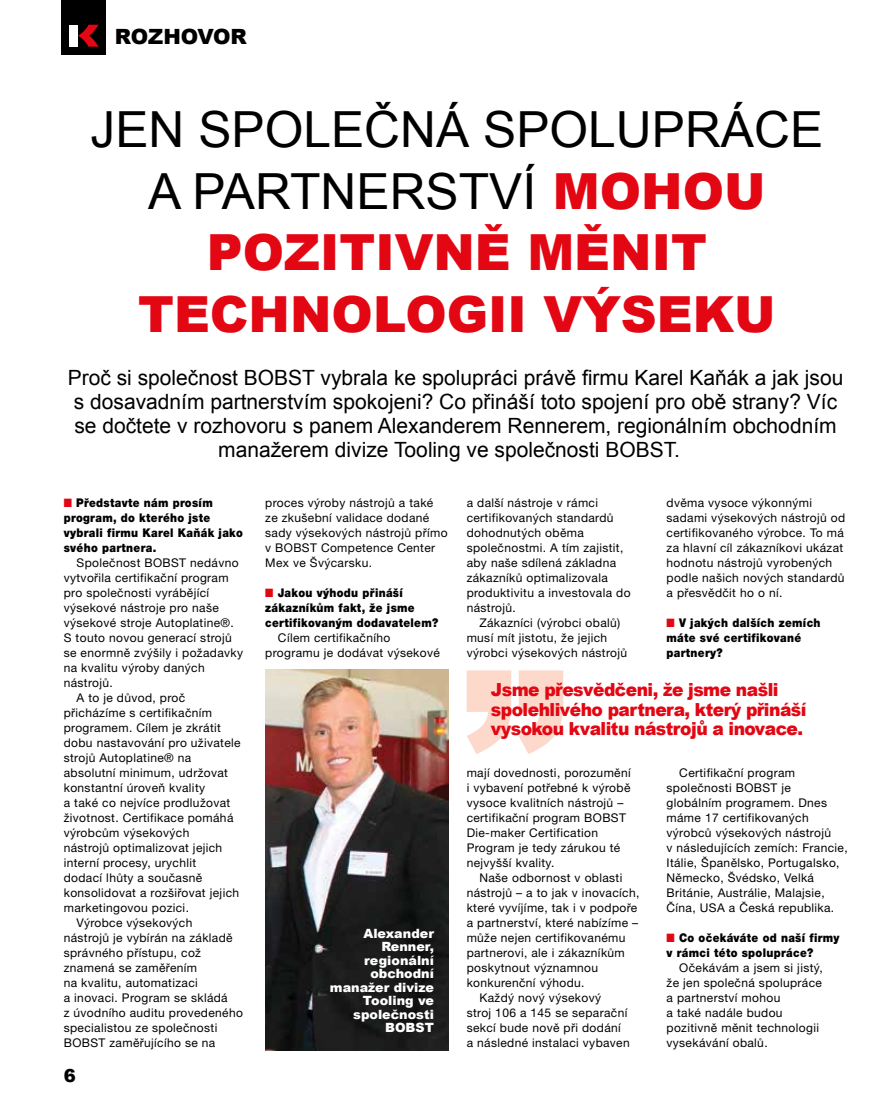
<style>
.page{position:relative;width:893px;height:1106px;background:#fff}
.page>*{position:absolute;margin:0;border:0;box-sizing:border-box;transform-origin:0 0}
.t1{font:900 49.8px/61.7px "Arial";color:#e30613;text-align:center}
.t2{font:21px "Arial";color:#000}
.t3{font:900 21px "Arial";color:#000}
.t4{font:900 18px/19.5px "Arial";letter-spacing:-.03em;color:#e30613;scale:.95 1}
.t5{font:900 18px "Arial";color:#000}
.t6{font:900 12.75px/13.5px "Arial";color:#fff;text-align:right}
.t7{font:12px/15px "Helvetica Neue OT";letter-spacing:.03em;color:#000}
.t8{font:900 12px/15px "Helvetica Neue OT";letter-spacing:.03em;color:#000;scale:.9 1}
.s1{font-weight:400;color:#000}
.s2{color:#e30613}
</style>
<div class="page">
<div style="left:61px;top:0;width:44px;height:54px;background:#000"></div>
<svg style="left:88px;top:24px;width:11px;height:23px"></svg>
<div style="left:69px;top:25px;width:9px;height:22px;background:#fff"></div>
<svg style="left:78px;top:25px;width:20px;height:22px"></svg>
<svg style="left:467px;top:670px;width:96px;height:84px"></svg>
<img style="left:265px;top:669px;width:184px;height:381px">
<h2 class="t3" style="left:115px;top:21px;width:134px">ROZHOVOR</h2>
<h1 class="t1" style="left:91px;top:97px;width:734px"><span class="s1">JEN SPOLEČNÁ SPOLUPRÁCE<br>A PARTNERSTVÍ</span> MOHOU<br>POZITIVNĚ MĚNIT<br>TECHNOLOGII VÝSEKU</h1>
<h2 class="t2" style="left:68px;top:364px;width:777px">Proč si společnost BOBST vybrala ke spolupráci právě firmu Karel Kaňák a jak jsou</h2>
<h2 class="t2" style="left:74px;top:388px;width:765px">s dosavadním partnerstvím spokojeni? Co přináší toto spojení pro obě strany? Víc</h2>
<h2 class="t2" style="left:74px;top:412px;width:764px">se dočtete v rozhovoru s panem Alexanderem Rennerem, regionálním obchodním</h2>
<h2 class="t2" style="left:218px;top:436px;width:463px">manažerem divize Tooling ve společnosti BOBST.</h2>
<p class="t7" style="left:265px;top:495px;width:184px">proces výroby nástrojů a také ze zkušební validace dodané sady výsekových nástrojů přímo v BOBST Competence Center<br>Mex ve Švýcarsku.</p>
<p class="t8" style="left:265px;top:585px;width:194px"><span class="s2">■</span> Jakou výhodu přináší zákazníkům fakt, že jsme certifikovaným dodavatelem?</p>
<p class="t7" style="left:265px;top:630px;width:176px;text-indent:13px">Cílem certifikačního programu je dodávat výsekové</p>
<p class="t8" style="left:64px;top:495px;width:201px"><span class="s2">■</span> Představte nám prosím program, do kterého jste vybrali firmu Karel Kaňák jako svého partnera.</p>
<p class="t7" style="left:77px;top:555px;width:164px">Společnost BOBST nedávno</p>
<p class="t7" style="left:64px;top:570px;width:166px">vytvořila certifikační program</p>
<p class="t7" style="left:64px;top:585px;width:147px">pro společnosti vyrábějící</p>
<p class="t7" style="left:64px;top:600px;width:157px">výsekové nástroje pro naše</p>
<p class="t7" style="left:64px;top:615px;width:172px">výsekové stroje Autoplatine®.</p>
<p class="t7" style="left:64px;top:630px;width:170px">S touto novou generací strojů</p>
<p class="t7" style="left:64px;top:645px;width:181px">se enormně zvýšily i požadavky</p>
<p class="t7" style="left:64px;top:660px;width:142px">na kvalitu výroby daných</p>
<p class="t7" style="left:64px;top:675px;width:51px">nástrojů.</p>
<p class="t7" style="left:77px;top:690px;width:110px">A to je důvod, proč</p>
<p class="t7" style="left:64px;top:705px;width:150px">přicházíme s certifikačním</p>
<p class="t7" style="left:64px;top:720px;width:159px">programem. Cílem je zkrátit</p>
<p class="t7" style="left:64px;top:735px;width:178px">dobu nastavování pro uživatele</p>
<p class="t7" style="left:64px;top:750px;width:129px">strojů Autoplatine® na</p>
<p class="t7" style="left:64px;top:765px;width:166px">absolutní minimum, udržovat</p>
<p class="t7" style="left:64px;top:780px;width:143px">konstantní úroveň kvality</p>
<p class="t7" style="left:64px;top:795px;width:168px">a také co nejvíce prodlužovat</p>
<p class="t7" style="left:64px;top:810px;width:171px">životnost. Certifikace pomáhá</p>
<p class="t7" style="left:64px;top:825px;width:127px">výrobcům výsekových</p>
<p class="t7" style="left:64px;top:840px;width:160px">nástrojů optimalizovat jejich</p>
<p class="t7" style="left:64px;top:855px;width:134px">interní procesy, urychlit</p>
<p class="t7" style="left:64px;top:870px;width:140px">dodací lhůty a současně</p>
<p class="t7" style="left:64px;top:885px;width:177px">konsolidovat a rozšiřovat jejich</p>
<p class="t7" style="left:64px;top:900px;width:127px">marketingovou pozici.</p>
<p class="t7" style="left:77px;top:915px;width:117px">Výrobce výsekových</p>
<p class="t7" style="left:64px;top:930px;width:170px">nástrojů je vybírán na základě</p>
<p class="t7" style="left:64px;top:945px;width:139px">správného přístupu, což</p>
<p class="t7" style="left:64px;top:960px;width:135px">znamená se zaměřením</p>
<p class="t7" style="left:64px;top:975px;width:136px">na kvalitu, automatizaci</p>
<p class="t7" style="left:64px;top:990px;width:165px">a inovaci. Program se skládá</p>
<p class="t7" style="left:64px;top:1005px;width:181px">z úvodního auditu provedeného</p>
<p class="t7" style="left:64px;top:1020px;width:155px">specialistou ze společnosti</p>
<p class="t7" style="left:64px;top:1035px;width:153px">BOBST zaměřujícího se na</p>
<p class="t7" style="left:467px;top:495px;width:165px">a další nástroje v rámci certifikovaných standardů dohodnutých oběma společnostmi. A tím zajistit, aby naše sdílená základna zákazníků optimalizovala produktivitu a investovala do nástrojů.</p>
<p class="t7" style="left:467px;top:615px;width:162px;text-indent:13px">Zákazníci (výrobci obalů) musí mít jistotu, že jejich výrobci výsekových nástrojů</p>
<p class="t7" style="left:666px;top:495px;width:180px">dvěma vysoce výkonnými sadami výsekových nástrojů od certifikovaného výrobce. To má za hlavní cíl zákazníkovi ukázat hodnotu nástrojů vyrobených podle našich nových standardů a přesvědčit ho o ní.</p>
<p class="t8" style="left:666px;top:615px;width:173px"><span class="s2">■</span> V jakých dalších zemích máte své certifikované partnery?</p>
<h3 class="t4" style="left:491px;top:679px;width:334px">Jsme přesvědčeni, že jsme našli spolehlivého partnera, který přináší vysokou kvalitu nástrojů a inovace.</h3>
<p class="t7" style="left:666px;top:765px;width:183px;text-indent:13px">Certifikační program společnosti BOBST je globálním programem. Dnes máme 17 certifikovaných výrobců výsekových nástrojů<br>v následujících zemích: Francie,<br>Itálie, Španělsko, Portugalsko,<br>Německo, Švédsko, Velká<br>Británie, Austrálie, Malajsie,<br>Čína, USA a Česká republika.</p>
<p class="t8" style="left:666px;top:930px;width:194px"><span class="s2">■</span> Co očekáváte od naší firmy v rámci této spolupráce?</p>
<p class="t7" style="left:666px;top:960px;width:158px;text-indent:13px">Očekávám a jsem si jistý, že jen společná spolupráce a partnerství mohou<br>a také nadále budou pozitivně měnit technologii vysekávání obalů.</p>
<p class="t7" style="left:467px;top:765px;width:166px">mají dovednosti, porozumění i vybavení potřebné k výrobě vysoce kvalitních nástrojů – certifikační program BOBST<br>Die-maker Certification<br>Program je tedy zárukou té nejvyšší kvality.</p>
<p class="t7" style="left:479px;top:870px;width:144px">Naše odbornost v oblasti</p>
<p class="t7" style="left:467px;top:885px;width:174px">nástrojů – a to jak v inovacích,</p>
<p class="t7" style="left:467px;top:900px;width:172px">které vyvíjíme, tak i v podpoře</p>
<p class="t7" style="left:467px;top:915px;width:173px">a partnerství, které nabízíme –</p>
<p class="t7" style="left:467px;top:930px;width:160px">může nejen certifikovanému</p>
<p class="t7" style="left:467px;top:945px;width:160px">partnerovi, ale i zákazníkům</p>
<p class="t7" style="left:467px;top:960px;width:133px">poskytnout významnou</p>
<p class="t7" style="left:467px;top:975px;width:119px">konkurenční výhodu.</p>
<p class="t7" style="left:479px;top:990px;width:123px">Každý nový výsekový</p>
<p class="t7" style="left:467px;top:1005px;width:162px">stroj 106 a 145 se separační</p>
<p class="t7" style="left:467px;top:1020px;width:156px">sekcí bude nově při dodání</p>
<p class="t7" style="left:467px;top:1035px;width:165px">a následné instalaci vybaven</p>
<p class="t6" style="left:330px;top:926px;width:106px">Alexander<br>Renner, regionální obchodní manažer divize<br>Tooling ve společnosti<br>BOBST</p>
<h3 class="t5" style="left:64px;top:1062px;width:14px">6</h3>
</div>
